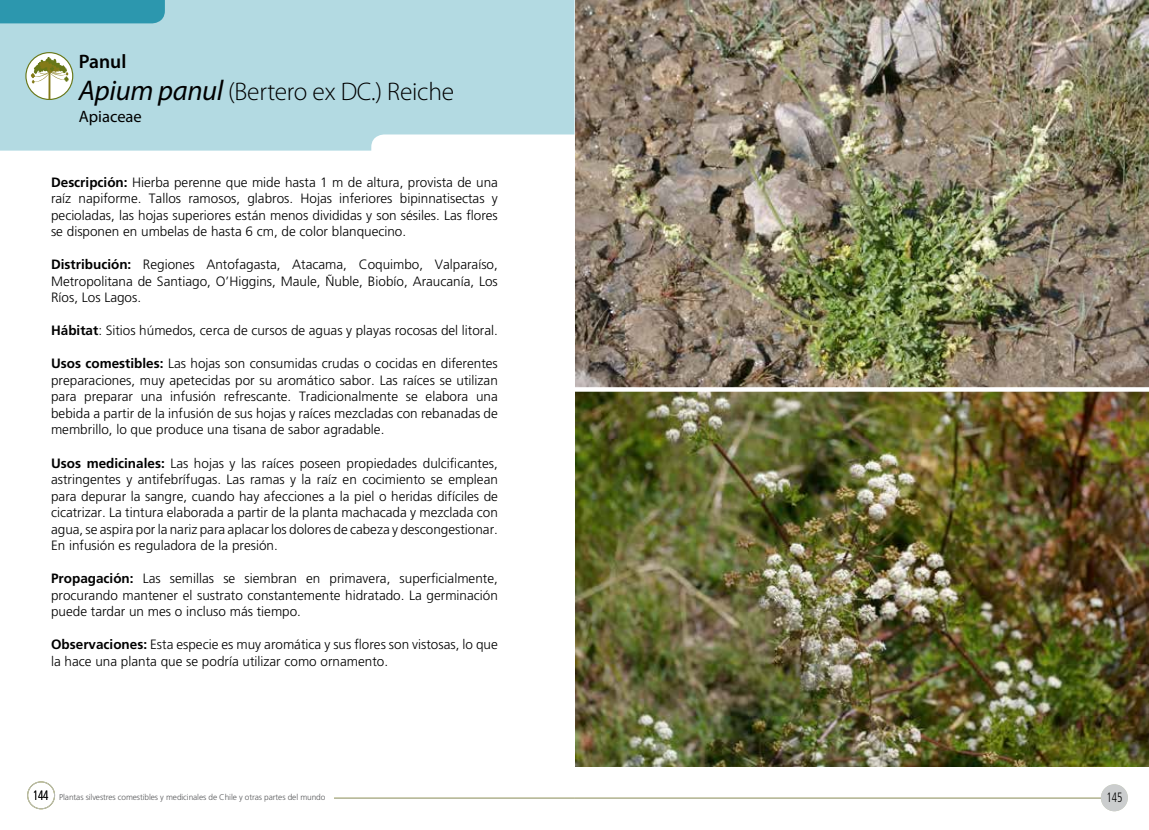
<style>
.page{position:relative;width:1149px;height:830px;background:#fff}
.page>*{position:absolute;margin:0;border:0;box-sizing:border-box;transform-origin:0 0}
.t1{font:300 25.5px "Myriad Pro";letter-spacing:-.01em;color:#000}
.t2{font:600 19.5px "Myriad Pro";color:#000}
.t3{font:16.5px "Myriad Pro";color:#000}
.t4{font:300 13.5px/16.5px "Frutiger LT Std";color:#000;text-align:justify}
.t5{font:300 condensed 13.5px "Frutiger LT Std";color:#000;scale:.81 1}
.t6{font:300 8.25px "Frutiger LT Std";letter-spacing:-.01em;color:#58595b}
.s1{font-weight:400;font-style:italic;font-size:28.5px}
.s2{font-weight:700}
.s3{font-stretch:condensed;font-size:13.5px;color:#000}
</style>
<div class="page">
<div style="left:27px;top:781px;width:28px;height:27px;border:1px solid #bcbec0;border-radius:50%"></div>
<div style="left:1100px;top:784px;width:27px;height:26px;background:#cbcdce;border-radius:50%"></div>
<hr style="left:334px;top:797px;width:240px;height:1px;background:#bcbec0">
<hr style="left:574px;top:797px;width:526px;height:1px;background:#bcbec0">
<svg style="left:0;top:0;width:574px;height:150px;background:#afd8e0"></svg>
<img style="left:575px;top:0;width:573px;height:765px">
<svg style="left:575px;top:387px;width:573px;height:4px"></svg>
<svg style="left:26px;top:53px;width:47px;height:46px"></svg>
<div style="left:25px;top:52px;width:48px;height:48px;border:1px solid #677718;border-radius:50%"></div>
<svg style="left:31px;top:57px;width:38px;height:42px"></svg>
<h2 class="t2" style="left:79px;top:51px;width:49px">Panul</h2>
<h1 class="t1" style="left:79px;top:77px;width:377px"><span class="s1">Apium panul</span> (Bertero ex DC.) Reiche</h1>
<p class="t3" style="left:79px;top:108px;width:65px">Apiaceae</p>
<p class="t4" style="left:51px;top:174px;width:448px"><span class="s2">Descripción:</span> Hierba perenne que mide hasta 1 m de altura, provista de una raíz napiforme. Tallos ramosos, glabros. Hojas inferiores bipinnatisectas y pecioladas, las hojas superiores están menos divididas y son sésiles. Las flores se disponen en umbelas de hasta 6 cm, de color blanquecino.</p>
<p class="t4" style="left:51px;top:256px;width:448px"><span class="s2">Distribución:</span> Regiones Antofagasta, Atacama, Coquimbo, Valparaíso, Metropolitana de Santiago, O’Higgins, Maule, Ñuble, Biobío, Araucanía, Los Ríos, Los Lagos.</p>
<p class="t4" style="left:51px;top:322px;width:448px"><span class="s2">Hábitat</span>: Sitios húmedos, cerca de cursos de aguas y playas rocosas del litoral.</p>
<p class="t4" style="left:51px;top:355px;width:448px"><span class="s2">Usos comestibles:</span> Las hojas son consumidas crudas o cocidas en diferentes preparaciones, muy apetecidas por su aromático sabor. Las raíces se utilizan para preparar una infusión refrescante. Tradicionalmente se elabora una bebida a partir de la infusión de sus hojas y raíces mezcladas con rebanadas de membrillo, lo que produce una tisana de sabor agradable.</p>
<p class="t4" style="left:51px;top:454px;width:448px"><span class="s2">Usos medicinales:</span> Las hojas y las raíces poseen propiedades dulcificantes, astringentes y antifebrífugas. Las ramas y la raíz en cocimiento se emplean para depurar la sangre, cuando hay afecciones a la piel o heridas difíciles de cicatrizar. La tintura elaborada a partir de la planta machacada y mezclada con agua, se aspira por la nariz para aplacar los dolores de cabeza y descongestionar.<br>En infusión es reguladora de la presión.</p>
<p class="t4" style="left:51px;top:570px;width:448px"><span class="s2">Propagación:</span> Las semillas se siembran en primavera, superficialmente, procurando mantener el sustrato constantemente hidratado. La germinación puede tardar un mes o incluso más tiempo.</p>
<p class="t4" style="left:51px;top:636px;width:448px"><span class="s2">Observaciones:</span> Esta especie es muy aromática y sus flores son vistosas, lo que la hace una planta que se podría utilizar como ornamento.</p>
<p class="t6" style="left:33px;top:791px;width:294px"><span class="s3">144</span> Plantas silvestres comestibles y medicinales de Chile y otras partes del mundo</p>
<p class="t5" style="left:1106px;top:789px;width:21px">145</p>
</div>
